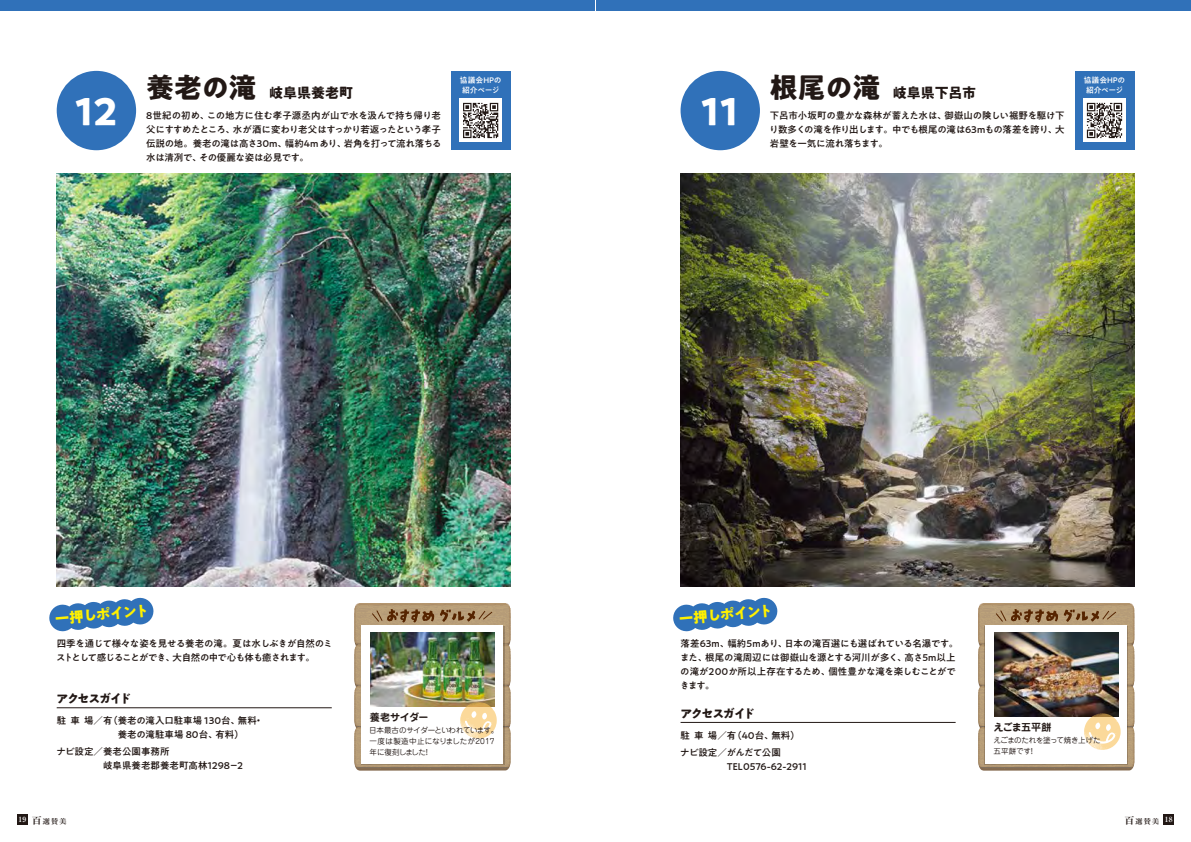
<style>
.page{position:relative;width:1191px;height:842px;background:#fff}
.page>*{position:absolute;margin:0;border:0;box-sizing:border-box;transform-origin:0 0}
.t1{font:700 37px "PA1 Gothic Std";color:#fff}
.t2{font:700 28px "PA1 Gothic Std";letter-spacing:-.025em;color:#221815}
.t3{font:700 14.5px "PA1 Gothic Std";color:#fff100}
.t4{font:700 14px "PA1 Gothic Std";color:#221815}
.t5{font:700 12px "PA1 Gothic Std";letter-spacing:-.125em;color:#221815}
.t6{font:700 10px "Jun 501 Pro";letter-spacing:-.04em;color:#221815}
.t7{font:500 9.5px/14px "PA1 Gothic Std";letter-spacing:-.03em;color:#221815}
.t8{font:500 9.5px/14px "PA1 Gothic Std";color:#221815}
.t9{font:500 9.5px/14px "PA1 Gothic Std";letter-spacing:-.05em;color:#221815}
.t10{font:500 9.5px "PA1 Gothic Std";letter-spacing:-.01em;color:#221815}
.t11{font:500 9.5px "PA1 Gothic Std";letter-spacing:-.06em;color:#221815}
.t12{font:500 9.5px "PA1 Gothic Std";letter-spacing:-.005em;color:#221815}
.t13{font:500 9.5px "PA1 Gothic Std";letter-spacing:-.12em;color:#221815}
.t14{font:500 9.5px "PA1 Gothic Std";letter-spacing:-.07em;color:#221815}
.t15{font:500 9.5px "PA1 Gothic Std";letter-spacing:-.08em;color:#221815}
.t16{font:500 7.8px/10.5px "PA1 Gothic Std";letter-spacing:-.06em;color:#fff}
.t17{font:7.5px "Jun 201 Pro";letter-spacing:-.04em;color:#221815}
.t18{font:7.5px "Jun 201 Pro";letter-spacing:.02em;color:#221815}
.t19{font:7.5px/11px "Jun 201 Pro";letter-spacing:-.045em;color:#221815}
.t20{font:7.5px "Jun 201 Pro";letter-spacing:-.065em;color:#221815}
.t21{font:7.5px "Jun 201 Pro";letter-spacing:-.02em;color:#221815}
.t22{font:700 7.1px "Ryumin Pro";letter-spacing:.1em;color:#221815;scale:1.05 1}
.t23{font:700 7.1px "Ryumin Pro";color:#fff;scale:1.05 1}
.s1{font-size:9.5px}
</style>
<div class="page">
<div style="left:0;top:0;width:595px;height:11px;background:#3071b9"></div>
<div style="left:596px;top:0;width:595px;height:11px;background:#3071b9"></div>
<div style="left:57px;top:71px;width:79px;height:79px;background:#3071b9;border-radius:50%"></div>
<div style="left:680px;top:71px;width:80px;height:79px;background:#3071b9;border-radius:50%"></div>
<div style="left:451px;top:71px;width:59px;height:78px;background:#3071b9"></div>
<div style="left:1074px;top:71px;width:60px;height:78px;background:#3071b9"></div>
<div style="left:459px;top:98px;width:43px;height:43px;background:#fff"></div>
<div style="left:1083px;top:98px;width:42px;height:43px;background:#fff"></div>
<svg style="left:49px;top:597px;width:105px;height:35px"></svg>
<svg style="left:673px;top:597px;width:105px;height:35px"></svg>
<hr style="left:680px;top:722px;width:275px;height:1px;background:#221815">
<img style="left:680px;top:174px;width:454px;height:413px">
<div style="left:1083px;top:99px;width:42px;height:43px;background:linear-gradient(to right,#fff,#fff)"></div>
<svg style="left:1086px;top:103px;width:36px;height:35px"></svg>
<hr style="left:57px;top:708px;width:275px;height:1px;background:#221815">
<img style="left:57px;top:174px;width:453px;height:413px">
<div style="left:459px;top:99px;width:43px;height:43px;background:linear-gradient(to right,#fff,#fff)"></div>
<svg style="left:463px;top:103px;width:35px;height:35px"></svg>
<img style="left:978px;top:603px;width:156px;height:168px">
<img style="left:354px;top:603px;width:156px;height:168px">
<div style="left:17px;top:814px;width:10px;height:11px;background:#221815"></div>
<div style="left:1163px;top:814px;width:11px;height:11px;background:#221815"></div>
<h1 class="t1" style="left:75px;top:87px;width:44px">12</h1>
<h2 class="t2" style="left:146px;top:70px;width:112px">養老の滝</h2>
<p class="t10" style="left:207px;top:110px;width:235px">この地方に住む孝子源丞内が山で水を汲んで持ち帰り老</p>
<h3 class="t4" style="left:269px;top:84px;width:85px">岐阜県養老町</h3>
<p class="t7" style="left:144px;top:109px;width:66px">８世紀の初め、</p>
<p class="t11" style="left:233px;top:124px;width:209px">水が酒に変わり老父はすっかり若返ったという孝子</p>
<p class="t15" style="left:146px;top:124px;width:90px">父にすすめたところ、</p>
<p class="t7" style="left:199px;top:137px;width:111px;text-indent:-53px">伝説の地。養老の滝は高さ<br>その優麗な姿は必見です。</p>
<p class="t7" style="left:285px;top:137px;width:20px">幅約</p>
<p class="t14" style="left:344px;top:138px;width:99px">岩角を打って流れ落ちる</p>
<p class="t7" style="left:310px;top:137px;width:37px">m あり、</p>
<p class="t7" style="left:255px;top:137px;width:34px">３０m、</p>
<p class="t7" style="left:302px;top:137px;width:11px">４</p>
<p class="t7" style="left:146px;top:151px;width:57px">水は清冽で、</p>
<h2 class="t2" style="left:770px;top:70px;width:112px">根尾の滝</h2>
<p class="t16" style="left:460px;top:75px;width:43px">協議会ＨＰの紹介ページ</p>
<p class="t16" style="left:1083px;top:75px;width:43px">協議会ＨＰの紹介ページ</p>
<h3 class="t4" style="left:893px;top:84px;width:85px">岐阜県下呂市</h3>
<h1 class="t1" style="left:701px;top:87px;width:39px">11</h1>
<p class="t7" style="left:770px;top:109px;width:178px">下呂市小坂町の豊かな森林が蓄えた水は、</p>
<p class="t7" style="left:944px;top:109px;width:122px">御嶽山の険しい裾野を駆け下</p>
<p class="t9" style="left:769px;top:123px;width:290px">り数多くの滝を作り出します。中でも根尾の滝は63ｍもの落差を誇り、岩壁を一気に流れ落ちます。</p>
<p class="t7" style="left:1055px;top:123px;width:11px">大</p>
<h3 class="t3" style="left:54px;top:609px;width:96px;rotate:-5deg">一押しポイント</h3>
<h3 class="t3" style="left:678px;top:609px;width:96px;rotate:-5deg">一押しポイント</h3>
<p class="t7" style="left:173px;top:638px;width:162px;text-indent:-116px">四季を通じて様々な姿を見せる養老の滝。夏は水しぶきが自然のミ大自然の中で心も体も癒されます。</p>
<p class="t13" style="left:56px;top:652px;width:120px">ストとして感じることができ、</p>
<p class="t5" style="left:57px;top:691px;width:76px">アクセスガイド</p>
<p class="t8" style="left:215px;top:715px;width:30px;text-indent:-159px">駐車場／（有養老の滝入口駐車場 130台、有料(</p>
<p class="t7" style="left:238px;top:715px;width:21px">無料</p>
<p class="t7" style="left:254px;top:715px;width:11px">・</p>
<p class="t8" style="left:56px;top:727px;width:163px;line-height:16.8px;text-indent:61px">養老の滝駐車場 80台、ナビ設定／養老公園事務所</p>
<p class="t7" style="left:205px;top:760px;width:41px">１２９８－２</p>
<p class="t8" style="left:103px;top:760px;width:106px">岐阜県養老郡養老町高林</p>
<p class="t22" style="left:32px;top:815px;width:35px"><span class="s1">百</span>選賛美</p>
<p class="t23" style="left:18px;top:814px;width:9px">19</p>
<p class="t6" style="left:370px;top:709px;width:60px">養老サイダー</p>
<p class="t17" style="left:369px;top:724px;width:131px">日本最古のサイダーといわれています。</p>
<p class="t18" style="left:369px;top:735px;width:127px">一度は製造中止になりましたが2017</p>
<p class="t21" style="left:423px;top:746px;width:9px">!</p>
<p class="t20" style="left:369px;top:746px;width:58px">年に復刻しました</p>
<p class="t7" style="left:680px;top:638px;width:50px">落差63ｍ、</p>
<p class="t7" style="left:784px;top:638px;width:175px">日本の滝百選にも選ばれている名瀑です。</p>
<p class="t7" style="left:727px;top:638px;width:61px">幅約5ｍあり、</p>
<p class="t7" style="left:705px;top:652px;width:203px">根尾の滝周辺には御嶽山を源とする河川が多く、</p>
<p class="t7" style="left:904px;top:652px;width:53px">高さ5ｍ以上</p>
<p class="t7" style="left:680px;top:652px;width:29px">また、</p>
<p class="t7" style="left:680px;top:666px;width:36px">の滝がきます。</p>
<p class="t5" style="left:680px;top:706px;width:76px">アクセスガイド</p>
<p class="t7" style="left:828px;top:666px;width:129px">個性豊かな滝を楽しむことがで</p>
<p class="t7" style="left:728px;top:666px;width:103px">か所以上存在するため、</p>
<p class="t7" style="left:707px;top:666px;width:24px">２００</p>
<p class="t7" style="left:680px;top:728px;width:102px;line-height:16.8px">駐車場／（有<br>ナビ設定／がんだて公園</p>
<p class="t12" style="left:727px;top:761px;width:82px">TEL0576-62-2911</p>
<p class="t7" style="left:771px;top:729px;width:30px">無料(</p>
<p class="t7" style="left:740px;top:729px;width:35px">４０台、</p>
<p class="t6" style="left:993px;top:719px;width:59px">えごま五平餅</p>
<p class="t19" style="left:1028px;top:734px;width:74px;text-indent:-35px">えごまのたれを塗って焼き上げた!</p>
<p class="t21" style="left:993px;top:745px;width:39px">五平餅です</p>
<p class="t22" style="left:1124px;top:815px;width:35px"><span class="s1">百</span>選賛美</p>
<p class="t23" style="left:1164px;top:814px;width:9px">18</p>
</div>
